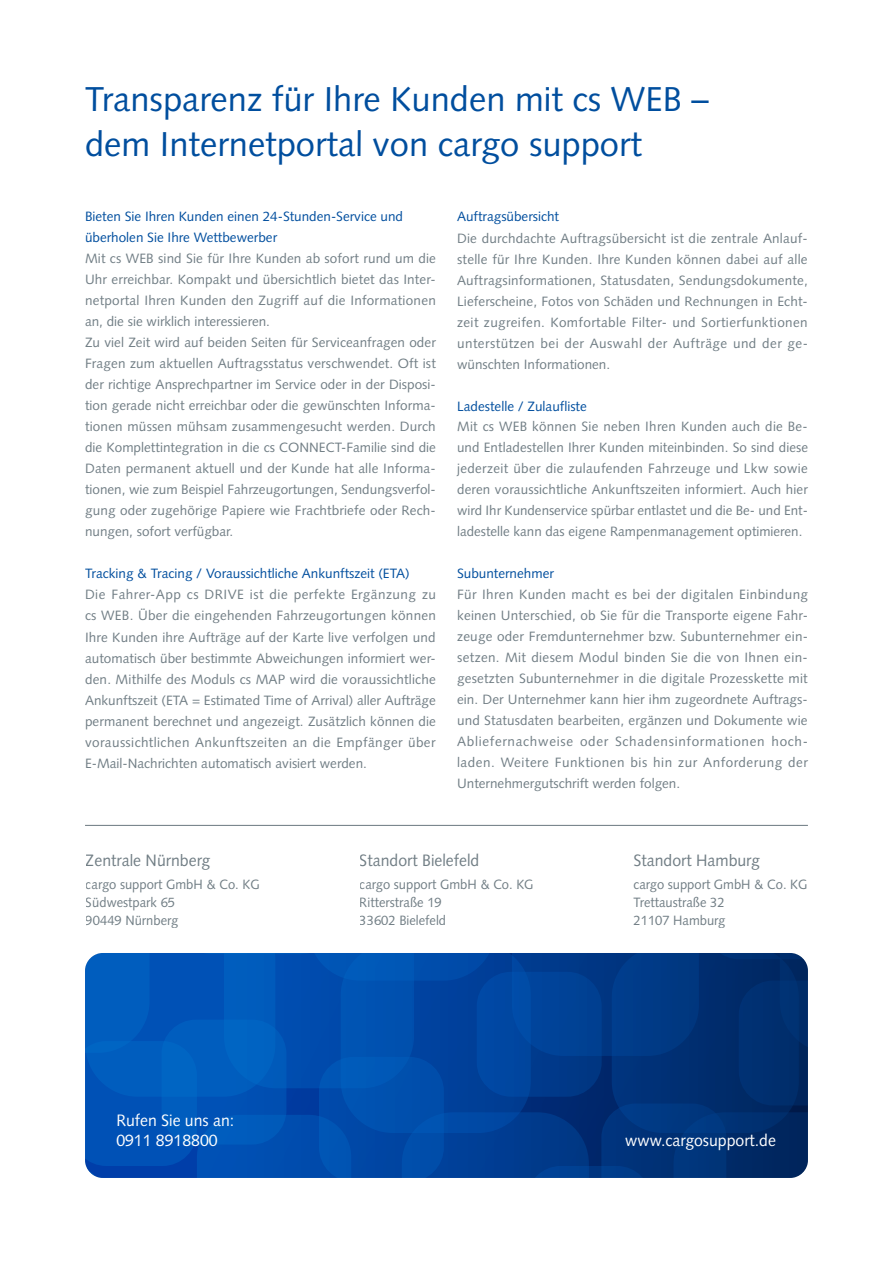
<style>
.page{position:relative;width:893px;height:1263px;background:#fff}
.page>*{position:absolute;margin:0;border:0;box-sizing:border-box;transform-origin:0 0}
.t1{font:34.5px/45px "Syntax LT Std";color:#004e9e}
.t2{font:16.5px "Syntax LT Std";color:#717e85;scale:.96 1}
.t3{font:16.5px/20.1px "Syntax LT Std";color:#fff;scale:.96 1}
.t4{font:13.5px/21px "Syntax LT Std";color:#717e85;text-align:justify}
.t5{font:13.5px/21px "Syntax LT Std";color:#004e9e}
.t6{font:13.5px/18px "Syntax LT Std";color:#717e85;scale:.96 1}
</style>
<div class="page">
<svg style="left:85px;top:953px;width:723px;height:225px;background:#00459a"></svg>
<hr style="left:85px;top:825px;width:723px;height:1px;background:#717e85">
<h1 class="t1" style="left:85px;top:77px;width:625px">Transparenz für Ihre Kunden mit cs WEB – dem Internetportal von cargo support</h1>
<p class="t5" style="left:85px;top:206px;width:319px">Bieten Sie Ihren Kunden einen 24-Stunden-Service und überholen Sie Ihre Wettbewerber</p>
<p class="t4" style="left:85px;top:248px;width:352px;text-align:left">Mit cs WEB sind Sie für Ihre Kunden ab sofort rund um die Uhr erreichbar. Kompakt und übersichtlich bietet das Inter&shy;netportal Ihren Kunden den Zugriff auf die Informationen an, die sie wirklich interessieren.<br>Zu viel Zeit wird auf beiden Seiten für Serviceanfragen oder Fragen zum aktuellen Auftragsstatus verschwendet. Oft ist der richtige Ansprechpartner im Service oder in der Disposi&shy;tion gerade nicht erreichbar oder die gewünschten Informa&shy;tionen müssen mühsam zusammengesucht werden. Durch die Komplettintegration in die cs CONNECT-Familie sind die Daten permanent aktuell und der Kunde hat alle Informa&shy;tionen, wie zum Beispiel Fahrzeugortungen, Sendungsverfol&shy;gung oder zugehörige Papiere wie Frachtbriefe oder Rech&shy;nungen, sofort verfügbar.</p>
<p class="t5" style="left:85px;top:563px;width:326px">Tracking &amp; Tracing / Voraussichtliche Ankunftszeit (ETA)</p>
<p class="t4" style="left:85px;top:584px;width:352px">Die Fahrer-App cs DRIVE ist die perfekte Ergänzung zu cs WEB. Über die eingehenden Fahrzeugortungen können Ihre Kunden ihre Aufträge auf der Karte live verfolgen und automatisch über bestimmte Abweichungen informiert wer&shy;den. Mithilfe des Moduls cs MAP wird die voraussichtliche Ankunftszeit (ETA = Estimated Time of Arrival) aller Aufträge permanent berechnet und angezeigt. Zusätzlich können die voraussichtlichen Ankunftszeiten an die Empfänger über E-Mail-Nachrichten automatisch avisiert werden.</p>
<p class="t5" style="left:457px;top:206px;width:104px">Auftragsübersicht</p>
<p class="t4" style="left:457px;top:227px;width:352px">Die durchdachte Auftragsübersicht ist die zentrale Anlauf&shy;stelle für Ihre Kunden. Ihre Kunden können dabei auf alle Auftragsinformationen, Statusdaten, Sendungsdokumente, Lieferscheine, Fotos von Schäden und Rechnungen in Echt&shy;zeit zugreifen. Komfortable Filter- und Sortierfunktionen unterstützen bei der Auswahl der Aufträge und der ge&shy;wünschten Informationen.</p>
<p class="t5" style="left:457px;top:395px;width:131px">Ladestelle / Zulaufliste</p>
<p class="t4" style="left:457px;top:416px;width:353px">Mit cs WEB können Sie neben Ihren Kunden auch die Be&shy;und Entladestellen Ihrer Kunden miteinbinden. So sind diese jederzeit über die zulaufenden Fahrzeuge und Lkw sowie deren voraussichtliche Ankunftszeiten informiert. Auch hier wird Ihr Kundenservice spürbar entlastet und die Be- und Ent&shy;ladestelle kann das eigene Rampenmanagement optimieren.</p>
<p class="t5" style="left:457px;top:563px;width:98px">Subunternehmer</p>
<p class="t4" style="left:457px;top:584px;width:352px">Für Ihren Kunden macht es bei der digitalen Einbindung keinen Unterschied, ob Sie für die Transporte eigene Fahr&shy;zeuge oder Fremdunternehmer bzw. Subunternehmer ein&shy;setzen. Mit diesem Modul binden Sie die von Ihnen ein&shy;gesetzten Subunternehmer in die digitale Prozesskette mit ein. Der Unternehmer kann hier ihm zugeordnete Auftrags&shy;und Statusdaten bearbeiten, ergänzen und Dokumente wie Abliefernachweise oder Schadensinformationen hoch&shy;laden. Weitere Funktionen bis hin zur Anforderung der Unternehmergutschrift werden folgen.</p>
<p class="t2" style="left:86px;top:851px;width:131px">Zentrale Nürnberg</p>
<p class="t6" style="left:86px;top:875px;width:183px">cargo support GmbH &amp; Co. KG<br>Südwestpark 65<br>90449 Nürnberg</p>
<p class="t3" style="left:116px;top:1110px;width:124px">Rufen Sie uns an:<br>0911 8918800</p>
<p class="t2" style="left:360px;top:851px;width:126px">Standort Bielefeld</p>
<p class="t6" style="left:360px;top:875px;width:183px">cargo support GmbH &amp; Co. KG<br>Ritterstraße 19<br>33602 Bielefeld</p>
<p class="t2" style="left:634px;top:851px;width:133px">Standort Hamburg</p>
<p class="t6" style="left:634px;top:875px;width:183px">cargo support GmbH &amp; Co. KG<br>Trettaustraße 32<br>21107 Hamburg</p>
<p class="t3" style="left:625px;top:1130px;width:158px">www.cargosupport.de</p>
</div>
